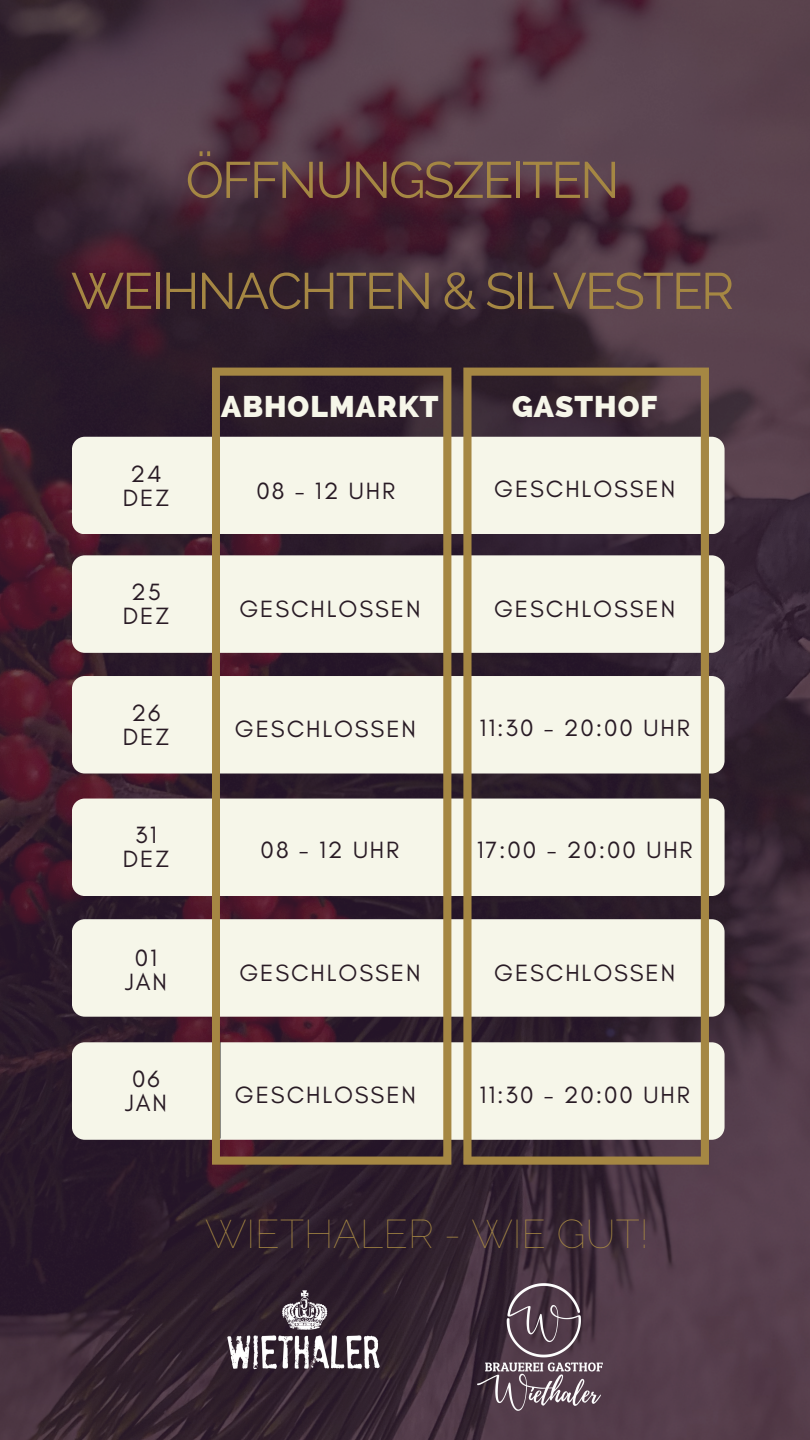
<style>
.page{position:relative;width:810px;height:1440px;background:#fff}
.page>*{position:absolute;margin:0;border:0;box-sizing:border-box;transform-origin:0 0}
.t1{font:51px "Raleway";letter-spacing:-.04em;color:#a58743}
.t2{font:100 40px "Raleway";color:#a58743}
.t3{font:800 30px "Raleway";letter-spacing:.035em;color:#f6f6e9}
.t4{font:24px "Glacial Indifference";letter-spacing:.08em;color:#291b25}
</style>
<div class="page">
<img style="left:0;top:0;width:810px;height:1440px">
<img style="left:132px;top:1141px;width:345px;height:299px">
<div style="left:72px;top:437px;width:653px;height:97px;background:#f6f6e9;border-radius:13px"></div>
<img style="left:451px;top:1259px;width:177px;height:177px">
<div style="left:72px;top:799px;width:653px;height:97px;background:#f6f6e9;border-radius:13px"></div>
<div style="left:72px;top:555px;width:653px;height:98px;background:#f6f6e9;border-radius:13px"></div>
<div style="left:72px;top:676px;width:653px;height:98px;background:#f6f6e9;border-radius:13px"></div>
<div style="left:72px;top:919px;width:653px;height:98px;background:#f6f6e9;border-radius:13px"></div>
<div style="left:72px;top:1042px;width:653px;height:98px;background:#f6f6e9;border-radius:13px"></div>
<svg style="left:463px;top:368px;width:246px;height:797px"></svg>
<svg style="left:212px;top:368px;width:239px;height:797px"></svg>
<p class="t1" style="left:186px;top:150px;width:435px">ÖFFNUNGSZEITEN</p>
<p class="t1" style="left:71px;top:261px;width:665px">WEIHNACHTEN &amp; SILVESTER</p>
<p class="t3" style="left:221px;top:389px;width:219px">ABHOLMARKT</p>
<p class="t3" style="left:512px;top:389px;width:147px">GASTHOF</p>
<h1 class="t4" style="left:130px;top:459px;width:33px">24</h1>
<h1 class="t4" style="left:123px;top:483px;width:48px">DEZ</h1>
<h3 class="t4" style="left:494px;top:474px;width:183px">GESCHLOSSEN</h3>
<p class="t4" style="left:256px;top:476px;width:140px">08 - 12 UHR</p>
<p class="t4" style="left:131px;top:578px;width:31px">25</p>
<p class="t4" style="left:123px;top:602px;width:48px">DEZ</p>
<p class="t4" style="left:239px;top:595px;width:183px">GESCHLOSSEN</p>
<p class="t4" style="left:494px;top:595px;width:183px">GESCHLOSSEN</p>
<p class="t4" style="left:131px;top:698px;width:30px">26</p>
<p class="t4" style="left:123px;top:722px;width:48px">DEZ</p>
<p class="t4" style="left:235px;top:714px;width:183px">GESCHLOSSEN</p>
<h3 class="t4" style="left:480px;top:714px;width:212px">11:30 - 20:00 UHR</h3>
<p class="t4" style="left:135px;top:820px;width:23px">31</p>
<p class="t4" style="left:123px;top:844px;width:48px">DEZ</p>
<p class="t4" style="left:261px;top:836px;width:140px">08 - 12 UHR</p>
<p class="t4" style="left:477px;top:835px;width:217px">17:00 - 20:00 UHR</p>
<p class="t4" style="left:135px;top:943px;width:24px">01</p>
<p class="t4" style="left:125px;top:967px;width:43px">JAN</p>
<p class="t4" style="left:239px;top:959px;width:183px">GESCHLOSSEN</p>
<p class="t4" style="left:494px;top:959px;width:183px">GESCHLOSSEN</p>
<p class="t4" style="left:132px;top:1064px;width:29px">06</p>
<p class="t4" style="left:125px;top:1088px;width:43px">JAN</p>
<p class="t4" style="left:235px;top:1080px;width:183px">GESCHLOSSEN</p>
<p class="t4" style="left:480px;top:1080px;width:212px">11:30 - 20:00 UHR</p>
<p class="t2" style="left:205px;top:1211px;width:445px">WIETHALER - WIE GUT!</p>
</div>
